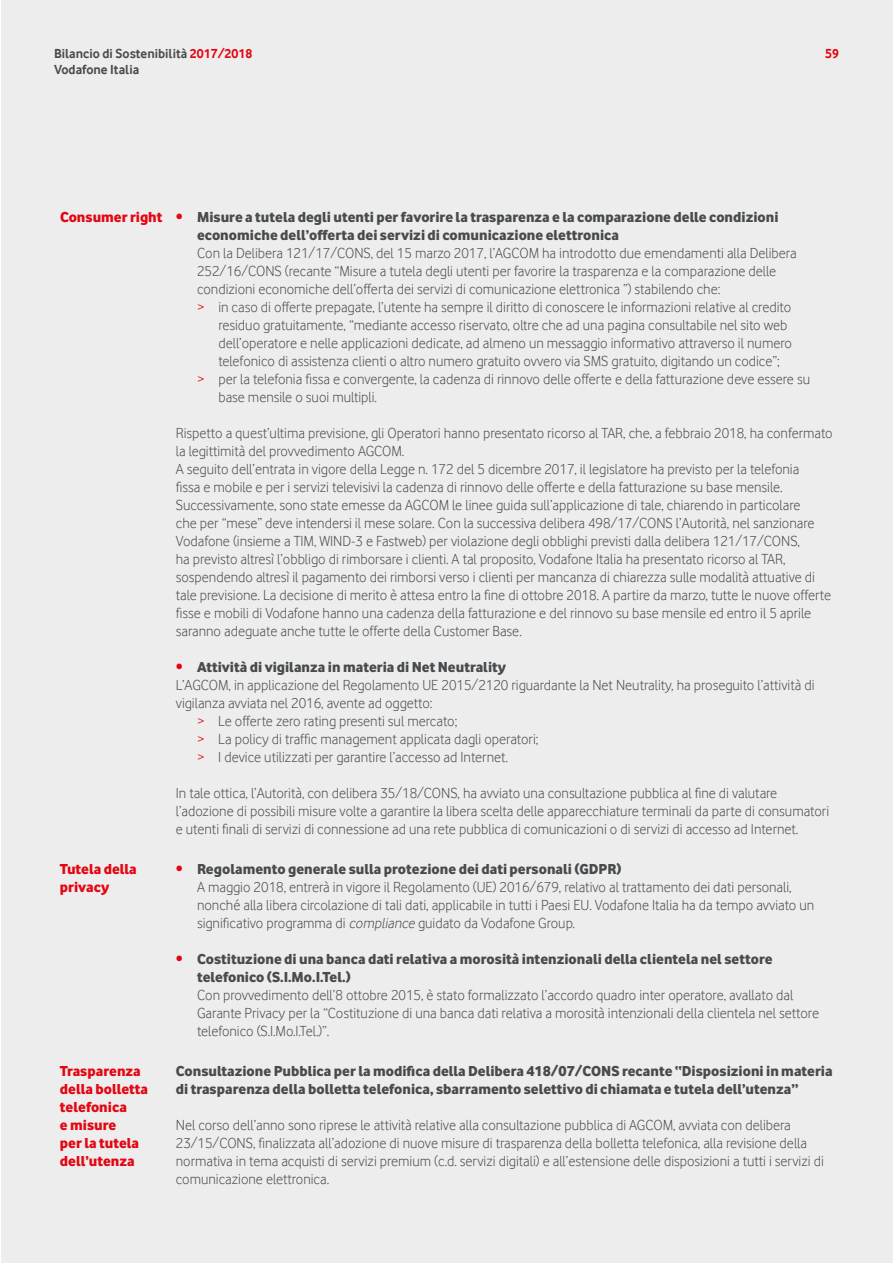
<style>
.page{position:relative;width:893px;height:1263px;background:#fff}
.page>*{position:absolute;margin:0;border:0;box-sizing:border-box;transform-origin:0 0}
.t1{font:15px/18px "Vodafone Lt";color:#484b4d}
.t2{font:700 15px/18px "Vodafone Lt";color:#484b4d}
.t3{font:700 15px/18px "Vodafone Lt";color:#e30613}
.t4{font:700 13.5px "Vodafone Rg";color:#484b4d}
.t5{font:700 13.5px "Vodafone Rg";color:#e30613}
.s1{color:#e30613}
.s2{font-weight:400;color:#e30613}
.s3{font-weight:700}
.s4{font-style:italic}
</style>
<div class="page">
<div style="left:1px;top:0;width:892px;height:1263px;background:#ededed"></div>
<p class="t4" style="left:54px;top:46px;width:200px">Bilancio di Sostenibilità <span class="s1">2017/2018</span></p>
<p class="t4" style="left:54px;top:61px;width:87px">Vodafone Italia</p>
<p class="t5" style="left:825px;top:46px;width:15px">59</p>
<p class="t2" style="left:197px;top:207px;width:583px;text-indent:-137px"><span class="s1">Consumer right</span> <span class="s2">•</span> Misure a tutela degli utenti per favorire la trasparenza e la comparazione delle condizioni economiche dell’offerta dei servizi di comunicazione elettronica</p>
<p class="t1" style="left:197px;top:244px;width:601px">Con la Delibera 121/17/CONS, del 15 marzo 2017, l’AGCOM ha introdotto due emendamenti alla Delibera</p>
<p class="t1" style="left:197px;top:262px;width:581px">252/16/CONS (recante “Misure a tutela degli utenti per favorire la trasparenza e la comparazione delle</p>
<p class="t1" style="left:197px;top:280px;width:525px">condizioni economiche dell’offerta dei servizi di comunicazione elettronica ”) stabilendo che:</p>
<p class="t1" style="left:197px;top:298px;width:596px"><span class="s1">&gt;</span> in caso di offerte prepagate, l’utente ha sempre il diritto di conoscere le informazioni relative al credito</p>
<p class="t1" style="left:218px;top:316px;width:571px">residuo gratuitamente, “mediante accesso riservato, oltre che ad una pagina consultabile nel sito web</p>
<p class="t1" style="left:218px;top:334px;width:575px">dell’operatore e nelle applicazioni dedicate, ad almeno un messaggio informativo attraverso il numero</p>
<p class="t1" style="left:218px;top:352px;width:563px">telefonico di assistenza clienti o altro numero gratuito ovvero via SMS gratuito, digitando un codice”;</p>
<p class="t1" style="left:197px;top:370px;width:614px"><span class="s1">&gt;</span> per la telefonia fissa e convergente, la cadenza di rinnovo delle offerte e della fatturazione deve essere su</p>
<p class="t1" style="left:218px;top:388px;width:160px">base mensile o suoi multipli.</p>
<p class="t1" style="left:176px;top:424px;width:658px">Rispetto a quest’ultima previsione, gli Operatori hanno presentato ricorso al TAR, che, a febbraio 2018, ha confermato la legittimità del provvedimento AGCOM.<br>A seguito dell’entrata in vigore della Legge n. 172 del 5 dicembre 2017, il legislatore ha previsto per la telefonia<br>fissa e mobile e per i servizi televisivi la cadenza di rinnovo delle offerte e della fatturazione su base mensile.<br>Successivamente, sono state emesse da AGCOM le linee guida sull’applicazione di tale, chiarendo in particolare<br>che per “mese” deve intendersi il mese solare. Con la successiva delibera 498/17/CONS l’Autorità, nel sanzionare Vodafone (insieme a TIM, WIND-3 e Fastweb) per violazione degli obblighi previsti dalla delibera 121/17/CONS,<br>ha previsto altresì l’obbligo di rimborsare i clienti. A tal proposito, Vodafone Italia ha presentato ricorso al TAR, sospendendo altresì il pagamento dei rimborsi verso i clienti per mancanza di chiarezza sulle modalità attuative di tale previsione. La decisione di merito è attesa entro la fine di ottobre 2018. A partire da marzo, tutte le nuove offerte fisse e mobili di Vodafone hanno una cadenza della fatturazione e del rinnovo su base mensile ed entro il 5 aprile saranno adeguate anche tutte le offerte della Customer Base.</p>
<p class="t2" style="left:176px;top:657px;width:332px"><span class="s2">•</span> Attività di vigilanza in materia di Net Neutrality</p>
<p class="t1" style="left:176px;top:676px;width:640px">L’AGCOM, in applicazione del Regolamento UE 2015/2120 riguardante la Net Neutrality, ha proseguito l’attività di</p>
<p class="t1" style="left:176px;top:694px;width:258px">vigilanza avviata nel 2016, avente ad oggetto:</p>
<p class="t1" style="left:197px;top:712px;width:262px"><span class="s1">&gt;</span> Le offerte zero rating presenti sul mercato;</p>
<p class="t1" style="left:197px;top:730px;width:343px"><span class="s1">&gt;</span> La policy di traffic management applicata dagli operatori;</p>
<p class="t1" style="left:197px;top:748px;width:312px"><span class="s1">&gt;</span> I device utilizzati per garantire l’accesso ad Internet.</p>
<p class="t1" style="left:176px;top:784px;width:655px">In tale ottica, l’Autorità, con delibera 35/18/CONS, ha avviato una consultazione pubblica al fine di valutare l’adozione di possibili misure volte a garantire la libera scelta delle apparecchiature terminali da parte di consumatori e utenti finali di servizi di connessione ad una rete pubblica di comunicazioni o di servizi di accesso ad Internet.</p>
<p class="t3" style="left:60px;top:859px;width:78px">Tutela della privacy</p>
<p class="t1" style="left:197px;top:860px;width:619px;text-indent:-21px"><span class="s1">•</span> <span class="s3">Regolamento generale sulla protezione dei dati personali (GDPR)<br></span>A maggio 2018, entrerà in vigore il Regolamento (UE) 2016/679, relativo al trattamento dei dati personali, nonché alla libera circolazione di tali dati, applicabile in tutti i Paesi EU. Vodafone Italia ha da tempo avviato un significativo programma di <span class="s4">compliance</span> guidato da Vodafone Group.</p>
<p class="t2" style="left:197px;top:949px;width:577px;text-indent:-21px"><span class="s2">•</span> Costituzione di una banca dati relativa a morosità intenzionali della clientela nel settore telefonico (S.I.Mo.I.Tel.)</p>
<p class="t1" style="left:197px;top:986px;width:623px">Con provvedimento dell’8 ottobre 2015, è stato formalizzato l’accordo quadro inter operatore, avallato dal<br>Garante Privacy per la “Costituzione di una banca dati relativa a morosità intenzionali della clientela nel settore telefonico (S.I.Mo.I.Tel.)”.</p>
<p class="t3" style="left:60px;top:1062px;width:90px">Trasparenza della bolletta telefonica<br>e misure<br>per la tutela dell’utenza</p>
<p class="t2" style="left:176px;top:1062px;width:658px">Consultazione Pubblica per la modifica della Delibera 418/07/CONS recante “Disposizioni in materia di trasparenza della bolletta telefonica, sbarramento selettivo di chiamata e tutela dell’utenza”</p>
<p class="t1" style="left:176px;top:1116px;width:649px">Nel corso dell’anno sono riprese le attività relative alla consultazione pubblica di AGCOM, avviata con delibera 23/15/CONS, finalizzata all’adozione di nuove misure di trasparenza della bolletta telefonica, alla revisione della normativa in tema acquisti di servizi premium (c.d. servizi digitali) e all’estensione delle disposizioni a tutti i servizi di comunicazione elettronica.</p>
</div>
